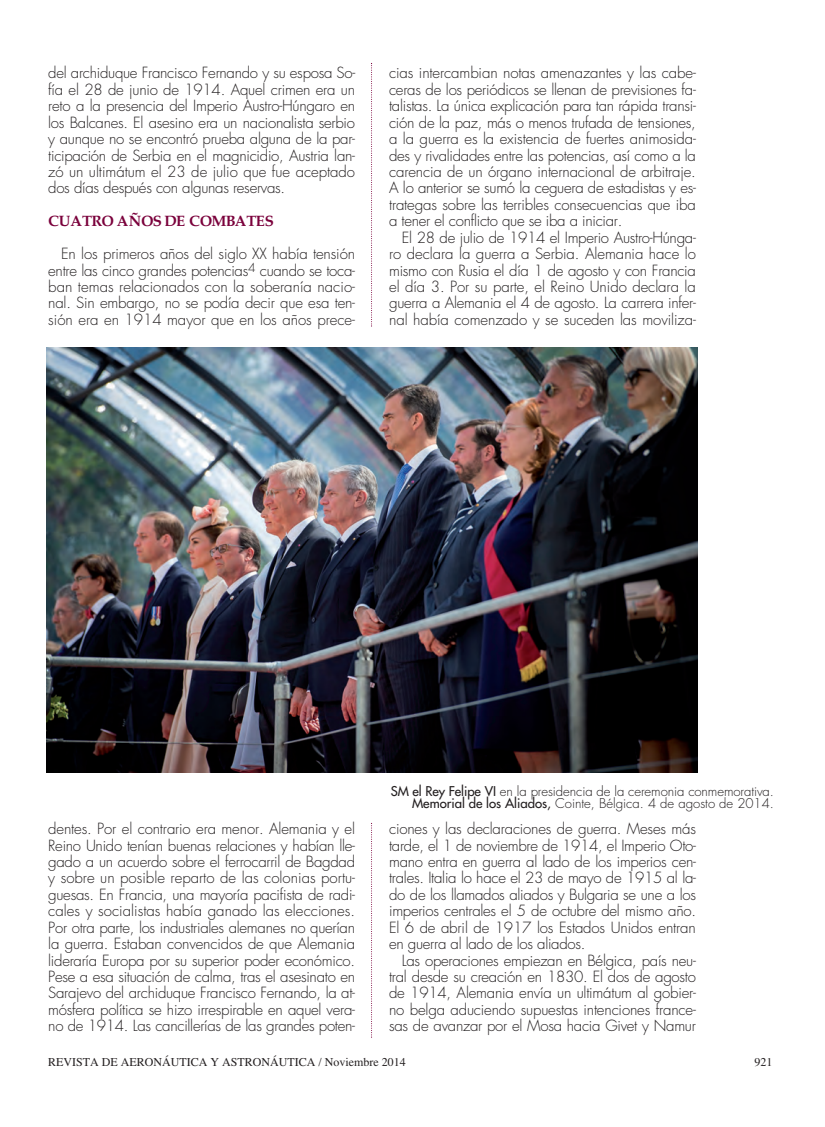
<style>
.page{position:relative;width:825px;height:1127px;background:#fff}
.page>*{position:absolute;margin:0;border:0;box-sizing:border-box;transform-origin:0 0}
.t1{font:300 15px/16.5px "Futura";letter-spacing:-.02em;color:#231f20;text-align:justify}
.t2{font:300 13.2px/12px "Futura";letter-spacing:-.005em;color:#231f20;text-align:right}
.t3{font:12px "Times";color:#231f20}
.s1{font-family:"Palatino";font-weight:700;color:#7a003b}
.s2{font-weight:400}
</style>
<div class="page">
<svg style="left:371px;top:823px;width:1px;height:214px"></svg>
<svg style="left:371px;top:63px;width:1px;height:263px"></svg>
<img style="left:47px;top:347px;width:651px;height:426px">
<p class="t1" style="left:48px;top:66px;width:308px">del archiduque Francisco Fernando y su esposa So&shy;fía el 28 de junio de 1914. Aquel crimen era un reto a la presencia del Imperio Austro-Húngaro en los Balcanes. El asesino era un nacionalista serbio y aunque no se encontró prueba alguna de la par&shy;ticipación de Serbia en el magnicidio, Austria lan&shy;zó un ultimátum el 23 de julio que fue aceptado dos días después con algunas reservas.</p>
<p class="t1" style="left:61px;top:206px;width:296px;line-height:32.8px;text-indent:-13px"><span class="s1">CUATRO AÑOS DE COMBATES<br></span>En los primeros años del siglo XX había tensión</p>
<p class="t1" style="left:48px;top:263px;width:308px">entre las cinco grandes potencias<sup>4</sup> cuando se toca&shy;ban temas relacionados con la soberanía nacio&shy;nal. Sin embargo, no se podía decir que esa ten&shy;sión era en 1914 mayor que en los años prece-</p>
<p class="t1" style="left:389px;top:66px;width:308px">cias intercambian notas amenazantes y las cabe-</p>
<p class="t1" style="left:389px;top:82px;width:308px">ceras de los periódicos se llenan de previsiones fa-</p>
<p class="t1" style="left:389px;top:99px;width:308px">talistas. La única explicación para tan rápida transi-</p>
<p class="t1" style="left:389px;top:115px;width:308px">ción de la paz, más o menos trufada de tensiones,</p>
<p class="t1" style="left:389px;top:132px;width:308px">a la guerra es la existencia de fuertes animosida-</p>
<p class="t1" style="left:389px;top:148px;width:308px">des y rivalidades entre las potencias, así como a la</p>
<p class="t1" style="left:389px;top:165px;width:308px">carencia de un órgano internacional de arbitraje.</p>
<p class="t1" style="left:389px;top:181px;width:308px">A lo anterior se sumó la ceguera de estadistas y es-</p>
<p class="t1" style="left:389px;top:197px;width:308px">trategas sobre las terribles consecuencias que iba</p>
<p class="t1" style="left:389px;top:214px;width:235px">a tener el conflicto que se iba a iniciar.</p>
<p class="t1" style="left:402px;top:230px;width:296px">El 28 de julio de 1914 el Imperio Austro-Húnga-</p>
<p class="t1" style="left:389px;top:247px;width:308px">ro declara la guerra a Serbia. Alemania hace lo</p>
<p class="t1" style="left:389px;top:263px;width:308px">mismo con Rusia el día 1 de agosto y con Francia</p>
<p class="t1" style="left:389px;top:280px;width:308px">el día 3. Por su parte, el Reino Unido declara la</p>
<p class="t1" style="left:389px;top:296px;width:308px">guerra a Alemania el 4 de agosto. La carrera infer-</p>
<p class="t1" style="left:389px;top:312px;width:308px">nal había comenzado y se suceden las moviliza-</p>
<p class="t2" style="left:391px;top:786px;width:385px"><span class="s2">SM el Rey Felipe VI</span> en la presidencia de la ceremonia conmemorativa.<br><span class="s2">Memorial de los Aliados,</span> Cointe, Bélgica. 4 de agosto de 2014.</p>
<p class="t1" style="left:48px;top:822px;width:308px">dentes. Por el contrario era menor. Alemania y el Reino Unido tenían buenas relaciones y habían lle&shy;gado a un acuerdo sobre el ferrocarril de Bagdad y sobre un posible reparto de las colonias portu&shy;guesas. En Francia, una mayoría pacifista de radi&shy;cales y socialistas había ganado las elecciones.<br>Por otra parte, los industriales alemanes no querían la guerra. Estaban convencidos de que Alemania lideraría Europa por su superior poder económico.<br>Pese a esa situación de calma, tras el asesinato en Sarajevo del archiduque Francisco Fernando, la at&shy;mósfera política se hizo irrespirable en aquel vera&shy;no de 1914. Las cancillerías de las grandes poten-</p>
<p class="t1" style="left:389px;top:822px;width:308px">ciones y las declaraciones de guerra. Meses más</p>
<p class="t1" style="left:389px;top:838px;width:308px">tarde, el 1 de noviembre de 1914, el Imperio Oto-</p>
<p class="t1" style="left:389px;top:854px;width:308px">mano entra en guerra al lado de los imperios cen-</p>
<p class="t1" style="left:389px;top:871px;width:308px">trales. Italia lo hace el 23 de mayo de 1915 al la-</p>
<p class="t1" style="left:389px;top:887px;width:308px">do de los llamados aliados y Bulgaria se une a los</p>
<p class="t1" style="left:389px;top:904px;width:308px">imperios centrales el 5 de octubre del mismo año.</p>
<p class="t1" style="left:389px;top:920px;width:308px">El 6 de abril de 1917 los Estados Unidos entran</p>
<p class="t1" style="left:389px;top:937px;width:198px">en guerra al lado de los aliados.</p>
<p class="t1" style="left:402px;top:953px;width:296px">Las operaciones empiezan en Bélgica, país neu-</p>
<p class="t1" style="left:389px;top:969px;width:308px">tral desde su creación en 1830. El dos de agosto</p>
<p class="t1" style="left:389px;top:986px;width:308px">de 1914, Alemania envía un ultimátum al gobier-</p>
<p class="t1" style="left:389px;top:1002px;width:308px">no belga aduciendo supuestas intenciones france-</p>
<p class="t1" style="left:389px;top:1019px;width:308px">sas de avanzar por el Mosa hacia Givet y Namur</p>
<p class="t3" style="left:48px;top:1058px;width:359px">REVISTA DE AERONÁUTICA Y ASTRONÁUTICA / Noviembre 2014</p>
<p class="t3" style="left:754px;top:1058px;width:19px">921</p>
</div>
